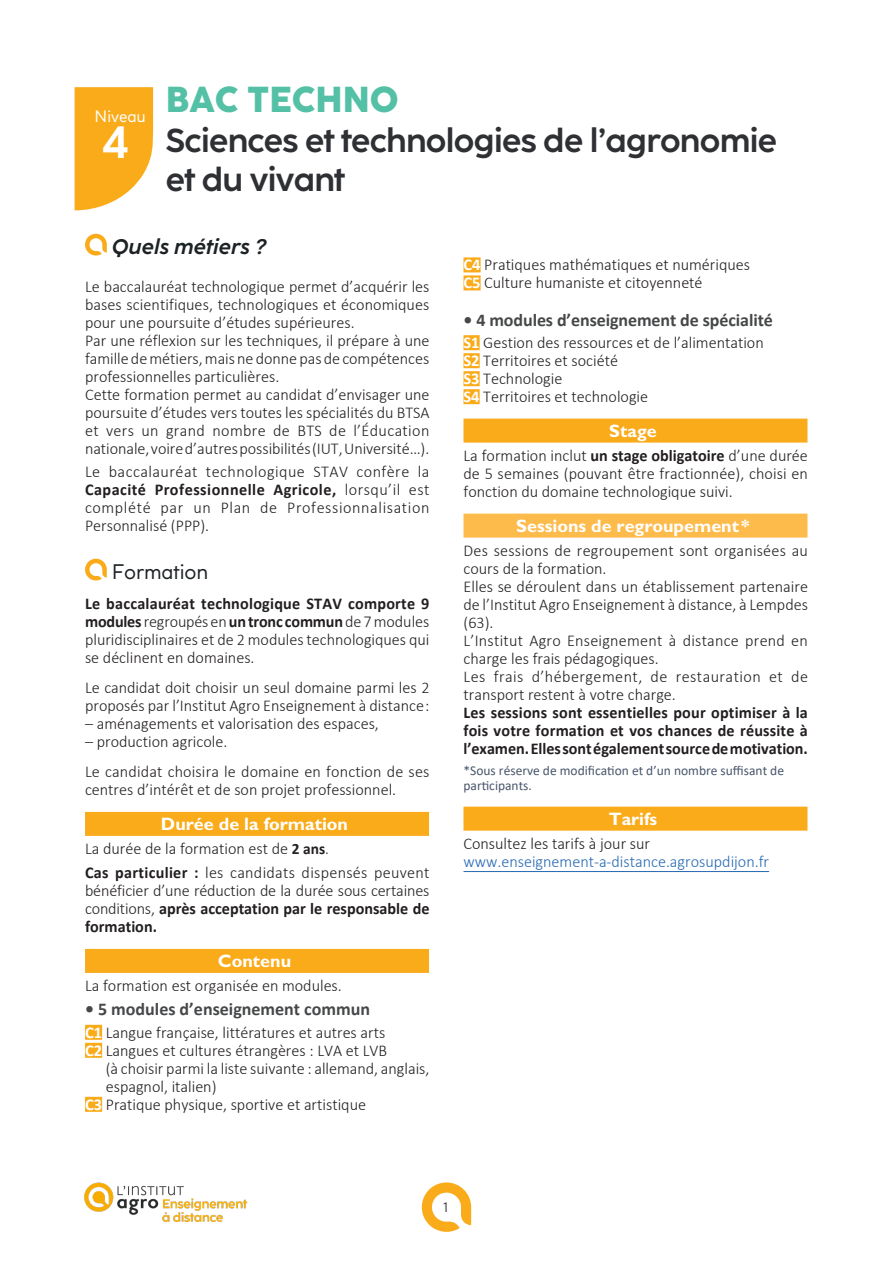
<style>
.page{position:relative;width:893px;height:1263px;background:#fff}
.page>*{position:absolute;margin:0;border:0;box-sizing:border-box;transform-origin:0 0}
.t1{font:700 45px "Coco Sharp";color:#fff}
.t2{font:800 36px "Coco Sharp";color:#54c0a5}
.t3{font:700 33px/39.6px "Coco Sharp";letter-spacing:-.02em;color:#2e3033}
.t4{font:italic 700 21px "Coco Sharp";color:#1d2225}
.t5{font:21px "Coco Sharp S";color:#1d2225}
.t6{font:700 18px "Calibri";letter-spacing:-.005em;color:#454748}
.t7{font:700 18px "Gill Sans Std";color:#fff}
.t8{font:300 16.5px/18px "Calibri";color:#231f20}
.t9{font:700 16.5px/18px "Calibri";letter-spacing:-.005em;color:#231f20;text-align:justify}
.t10{font:300 16.5px "Calibri";color:#2869b3}
.t11{font:16.5px "Coco Sharp S";color:#fff}
.t12{font:13.5px/15px "Calibri";color:#49566b}
.t13{font:13.5px "Coco Sharp S";color:#3e3f41}
.s1{font-weight:700}
.s2{font-weight:700;font-size:15.75px}
.s3{font-size:15.75px}
.s4{font-weight:700;color:#fff}
</style>
<div class="page">
<img style="left:84px;top:1182px;width:164px;height:40px">
<svg style="left:422px;top:1182px;width:49px;height:50px"></svg>
<svg style="left:85px;top:234px;width:22px;height:21px"></svg>
<div style="left:85px;top:812px;width:344px;height:24px;background:#faab1a"></div>
<div style="left:85px;top:949px;width:344px;height:24px;background:#faab1a"></div>
<div style="left:85px;top:1025px;width:17px;height:15px;background:#faab1a"></div>
<div style="left:85px;top:1043px;width:17px;height:15px;background:#faab1a"></div>
<div style="left:85px;top:1097px;width:17px;height:15px;background:#faab1a"></div>
<svg style="left:85px;top:559px;width:22px;height:21px"></svg>
<div style="left:463px;top:257px;width:18px;height:15px;background:#faab1a"></div>
<div style="left:463px;top:275px;width:18px;height:15px;background:#faab1a"></div>
<div style="left:463px;top:335px;width:17px;height:15px;background:#faab1a"></div>
<div style="left:463px;top:353px;width:17px;height:15px;background:#faab1a"></div>
<div style="left:463px;top:371px;width:17px;height:15px;background:#faab1a"></div>
<div style="left:463px;top:389px;width:17px;height:15px;background:#faab1a"></div>
<div style="left:463px;top:419px;width:344px;height:24px;background:#faab1a"></div>
<div style="left:463px;top:514px;width:344px;height:24px;background:#fdbb4b"></div>
<div style="left:463px;top:807px;width:344px;height:24px;background:#faab1a"></div>
<hr style="left:463px;top:871px;width:306px;height:1px;background:#2869b3">
<svg style="left:75px;top:87px;width:78px;height:123px;background:#fab435"></svg>
<p class="t11" style="left:95px;top:105px;width:53px">Niveau</p>
<h1 class="t1" style="left:102px;top:111px;width:28px">4</h1>
<h2 class="t2" style="left:166px;top:73px;width:234px">BAC TECHNO</h2>
<h3 class="t3" style="left:166px;top:120px;width:613px">Sciences et technologies de l’agronomie et du vivant</h3>
<p class="t4" style="left:112px;top:232px;width:156px">Quels métiers ?</p>
<p class="t8" style="left:85px;top:278px;width:346px">Le baccalauréat technologique permet d’acquérir les bases scientifiques, technologiques et économiques pour une poursuite d’études supérieures.<br>Par une réflexion sur les techniques, il prépare à une famille de métiers, mais ne donne pas de compétences professionnelles particulières.<br>Cette formation permet au candidat d’envisager une poursuite d’études vers toutes les spécialités du BTSA et vers un grand nombre de BTS de l’Éducation nationale, voire d’autres possibilités (IUT, Université…).</p>
<p class="t8" style="left:85px;top:462px;width:346px;text-align:justify">Le baccalauréat technologique STAV confère la <span class="s1">Capacité Professionnelle Agricole,</span> lorsqu’il est complété par un Plan de Professionnalisation Personnalisé (PPP).</p>
<p class="t5" style="left:112px;top:558px;width:98px">Formation</p>
<p class="t8" style="left:85px;top:595px;width:346px;text-align:justify"><span class="s1">Le baccalauréat technologique STAV comporte 9 modules</span> regroupés en <span class="s1">un tronc commun</span> de 7 modules pluridisciplinaires et de 2 modules technologiques qui se déclinent en domaines.</p>
<p class="t8" style="left:85px;top:679px;width:346px">Le candidat doit choisir un seul domaine parmi les 2 proposés par l’Institut Agro Enseignement à distance :</p>
<p class="t8" style="left:85px;top:715px;width:295px">– aménagements et valorisation des espaces,</p>
<p class="t8" style="left:85px;top:727px;width:346px;line-height:30px">– production agricole.<br>Le candidat choisira le domaine en fonction de ses</p>
<p class="t8" style="left:85px;top:781px;width:313px">centres d’intérêt et de son projet professionnel.</p>
<p class="t7" style="left:161px;top:813px;width:189px">Durée de la formation</p>
<p class="t8" style="left:85px;top:837px;width:346px;line-height:24px">La durée de la formation est de <span class="s2">2 ans</span><span class="s3">.<br></span><span class="s1">Cas particulier :</span> les candidats dispensés peuvent</p>
<p class="t8" style="left:85px;top:882px;width:346px;text-align:justify">bénéficier d’une réduction de la durée sous certaines conditions, <span class="s1">après acceptation par le responsable de formation.</span></p>
<p class="t7" style="left:218px;top:950px;width:75px">Contenu</p>
<p class="t8" style="left:85px;top:977px;width:258px">La formation est organisée en modules.</p>
<p class="t6" style="left:85px;top:996px;width:287px">• 5 modules d’enseignement commun</p>
<p class="t8" style="left:85px;top:1023px;width:302px"><span class="s4">C1</span> Langue française, littératures et autres arts</p>
<p class="t8" style="left:85px;top:1041px;width:304px"><span class="s4">C2</span> Langues et cultures étrangères : LVA et LVB</p>
<p class="t8" style="left:106px;top:1059px;width:325px">(à choisir parmi la liste suivante : allemand, anglais,</p>
<p class="t8" style="left:106px;top:1077px;width:112px">espagnol, italien)</p>
<p class="t8" style="left:85px;top:1095px;width:282px"><span class="s4">C3</span> Pratique physique, sportive et artistique</p>
<p class="t8" style="left:463px;top:256px;width:288px"><span class="s4">C4</span> Pratiques mathématiques et numériques<br><span class="s4">C5</span> Culture humaniste et citoyenneté</p>
<p class="t6" style="left:463px;top:307px;width:311px">• 4 modules d’enseignement de spécialité</p>
<p class="t8" style="left:463px;top:333px;width:302px"><span class="s4">S1</span> Gestion des ressources et de l’alimentation<br><span class="s4">S2</span> Territoires et société<br><span class="s4">S3</span> Technologie<br><span class="s4">S4</span> Territoires et technologie</p>
<p class="t7" style="left:609px;top:420px;width:49px">Stage</p>
<p class="t8" style="left:463px;top:446px;width:346px;text-align:justify">La formation inclut <span class="s1">un stage obligatoire</span> d’une durée de 5 semaines (pouvant être fractionnée), choisi en fonction du domaine technologique suivi.</p>
<p class="t7" style="left:516px;top:515px;width:235px">Sessions de regroupement *</p>
<p class="t8" style="left:463px;top:541px;width:346px">Des sessions de regroupement sont organisées au cours de la formation.<br>Elles se déroulent dans un établissement partenaire de l’Institut Agro Enseignement à distance, à Lempdes (63).<br>L’Institut Agro Enseignement à distance prend en charge les frais pédagogiques.<br>Les frais d’hébergement, de restauration et de transport restent à votre charge.</p>
<p class="t9" style="left:463px;top:703px;width:346px">Les sessions sont essentielles pour optimiser à la fois votre formation et vos chances de réussite à l’examen. Elles sont également source de motivation.</p>
<p class="t12" style="left:463px;top:763px;width:322px">*Sous réserve de modification et d’un nombre suffisant de participants.</p>
<p class="t7" style="left:609px;top:808px;width:50px">Tarifs</p>
<p class="t8" style="left:463px;top:834px;width:188px">Consultez les tarifs à jour sur</p>
<p class="t10" style="left:463px;top:851px;width:307px">www.enseignement-a-distance.agrosupdijon.fr</p>
<p class="t13" style="left:444px;top:1198px;width:6px">1</p>
</div>
